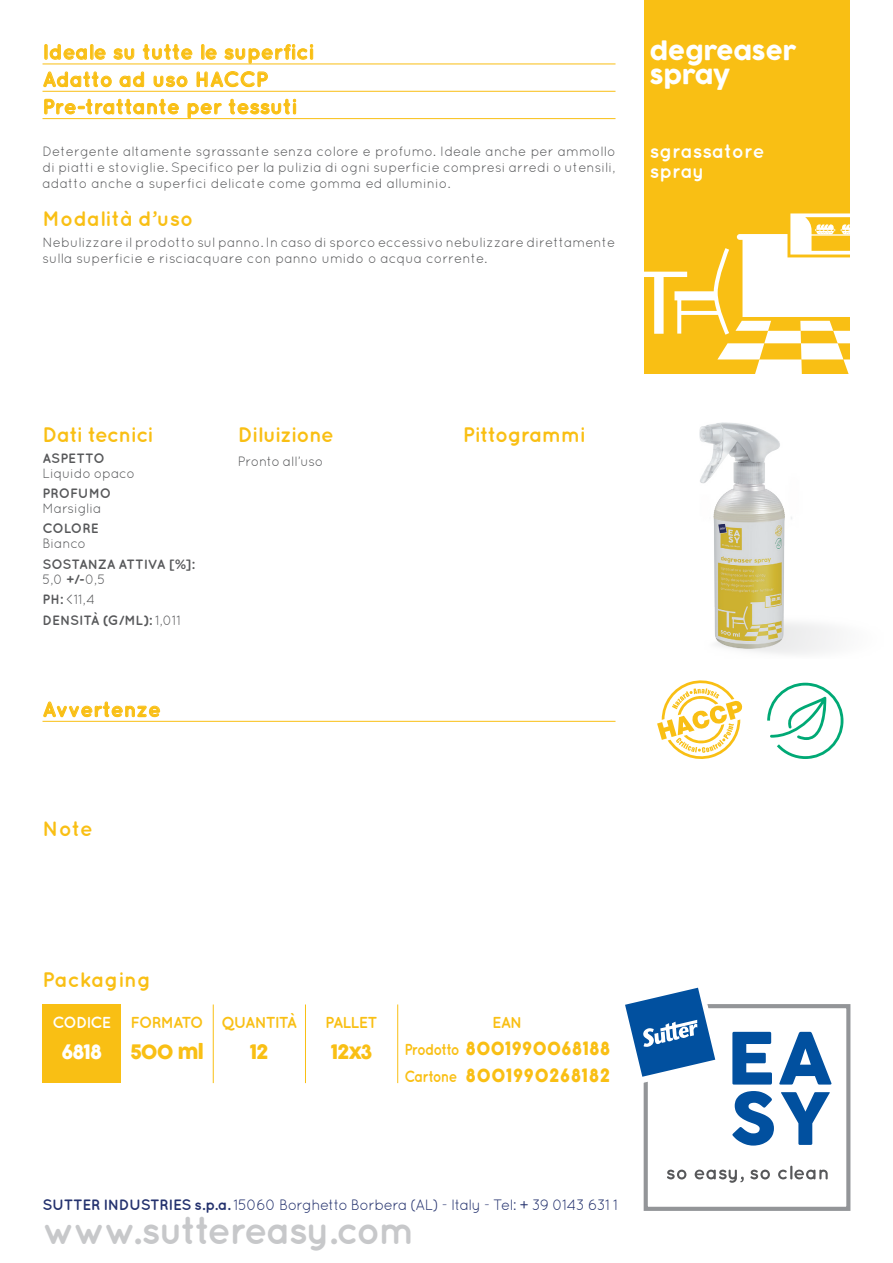
<style>
.page{position:relative;width:893px;height:1263px;background:#fff}
.page>*{position:absolute;margin:0;border:0;box-sizing:border-box;transform-origin:0 0}
.t1{font:700 39px "Quicksand";letter-spacing:-.05em;color:#c7c8ca}
.t2{font:24px/24px "COCOGOOSE";color:#fff}
.t3{font:700 21px/27.3px "Quicksand";color:#f9bf14}
.t4{font:700 21px "Quicksand";letter-spacing:-.03em;color:#f9bf14}
.t5{font:700 21px "Quicksand";letter-spacing:-.035em;color:#f9bf14}
.t6{font:700 19.5px/19.5px "Quicksand";color:#fff}
.t7{font:19.5px "COCOGOOSE";letter-spacing:-.055em;color:#f9bf14}
.t8{font:19.5px "COCOGOOSE";color:#fff}
.t9{font:18px/27px "COCOGOOSE";letter-spacing:.035em;color:#f9bf14;scale:.9 1}
.t10{font:700 15.9px "Quicksand";letter-spacing:-.06em;color:#f9bf14}
.t11{font:700 15.9px "Quicksand";letter-spacing:-.065em;color:#fff}
.t12{font:15px "Quicksand";letter-spacing:-.045em;color:#24326e}
.t13{font:13.5px/16.2px "Quicksand";color:#57585a;text-align:justify}
.t14{font:700 13.5px/15px "Quicksand";letter-spacing:-.01em;color:#57585a}
.s1{font-weight:400}
.s2{font-family:"Quicksand";font-weight:700;font-size:15.9px}
.s3{font-weight:700}
</style>
<div class="page">
<div style="left:644px;top:0;width:206px;height:374px;background:#f9bf14"></div>
<hr style="left:43px;top:721px;width:572px;height:1px;background:#f9bf14">
<svg style="left:43px;top:701px;width:117px;height:16px"></svg>
<div style="left:43px;top:1004px;width:78px;height:79px;background:#f9bf14"></div>
<hr style="left:213px;top:1004px;width:1px;height:79px;background:#f9bf14">
<hr style="left:305px;top:1004px;width:1px;height:79px;background:#f9bf14">
<hr style="left:397px;top:1004px;width:1px;height:79px;background:#f9bf14">
<svg style="left:625px;top:987px;width:226px;height:224px"></svg>
<svg style="left:657px;top:680px;width:86px;height:79px"></svg>
<svg style="left:767px;top:683px;width:76px;height:76px"></svg>
<img style="left:699px;top:422px;width:137px;height:232px">
<div style="left:562px;top:272px;width:125px;height:5px;background:#fff"></div>
<div style="left:654px;top:274px;width:10px;height:60px;background:#fff"></div>
<svg style="left:674px;top:213px;width:176px;height:161px"></svg>
<hr style="left:43px;top:64px;width:572px;height:1px;background:#f9bf14">
<hr style="left:43px;top:91px;width:572px;height:1px;background:#f9bf14">
<hr style="left:43px;top:118px;width:572px;height:1px;background:#f9bf14">
<svg style="left:44px;top:44px;width:62px;height:16px"></svg>
<svg style="left:113px;top:48px;width:22px;height:12px"></svg>
<svg style="left:143px;top:44px;width:50px;height:16px"></svg>
<svg style="left:201px;top:44px;width:16px;height:16px"></svg>
<svg style="left:224px;top:44px;width:89px;height:20px"></svg>
<svg style="left:43px;top:71px;width:69px;height:16px"></svg>
<svg style="left:119px;top:71px;width:25px;height:16px"></svg>
<svg style="left:153px;top:75px;width:35px;height:12px"></svg>
<svg style="left:196px;top:71px;width:72px;height:16px"></svg>
<svg style="left:44px;top:99px;width:135px;height:16px"></svg>
<svg style="left:187px;top:103px;width:35px;height:16px"></svg>
<svg style="left:228px;top:99px;width:68px;height:16px"></svg>
<h3 class="t3" style="left:43px;top:38px;width:273px">Ideale su tutte le superfici<br>Adatto ad uso HACCP<br>Pre-trattante per tessuti</h3>
<p class="t13" style="left:43px;top:143px;width:574px">Detergente altamente sgrassante senza colore e profumo. Ideale anche per ammollo di piatti e stoviglie. Specifico per la pulizia di ogni superficie compresi arredi o utensili, adatto anche a superfici delicate come gomma ed alluminio.</p>
<h3 class="t3" style="left:43px;top:204px;width:152px">Modalità d’uso</h3>
<p class="t13" style="left:43px;top:234px;width:574px">Nebulizzare il prodotto sul panno. In caso di sporco eccessivo nebulizzare direttamente sulla superficie e risciacquare con panno umido o acqua corrente.</p>
<h2 class="t2" style="left:650px;top:40px;width:148px">degreaser spray</h2>
<h3 class="t6" style="left:650px;top:141px;width:116px">sgrassatore spray</h3>
<h3 class="t5" style="left:43px;top:422px;width:113px">Dati tecnici</h3>
<p class="t14" style="left:43px;top:450px;width:64px">ASPETTO</p>
<p class="t13" style="left:43px;top:465px;width:94px">Liquido opaco</p>
<p class="t14" style="left:43px;top:485px;width:70px">PROFUMO</p>
<p class="t13" style="left:43px;top:500px;width:61px">Marsiglia</p>
<p class="t14" style="left:43px;top:521px;width:58px">COLORE</p>
<p class="t13" style="left:43px;top:535px;width:45px">Bianco</p>
<p class="t14" style="left:43px;top:556px;width:154px">SOSTANZA ATTIVA [%]:<br><span class="s1">5,0</span> +/-<span class="s1">0,5</span></p>
<p class="t14" style="left:43px;top:589px;width:140px;line-height:20.4px">PH: <span class="s1">&lt;11,4<br></span>DENSITÀ (G/ML): <span class="s1">1,011</span></p>
<h3 class="t3" style="left:43px;top:695px;width:120px">Avvertenze</h3>
<h3 class="t3" style="left:43px;top:814px;width:52px">Note</h3>
<h3 class="t4" style="left:238px;top:422px;width:98px">Diluizione</h3>
<p class="t13" style="left:238px;top:453px;width:87px">Pronto all’uso</p>
<h3 class="t4" style="left:463px;top:422px;width:124px">Pittogrammi</h3>
<h3 class="t3" style="left:43px;top:966px;width:110px">Packaging</h3>
<p class="t11" style="left:53px;top:1012px;width:60px">CODICE</p>
<h3 class="t8" style="left:62px;top:1038px;width:42px">6818</h3>
<p class="t10" style="left:131px;top:1012px;width:74px">FORMATO</p>
<h3 class="t7" style="left:130px;top:1038px;width:75px">500 ml</h3>
<p class="t10" style="left:221px;top:1012px;width:77px">QUANTITÀ</p>
<h3 class="t7" style="left:250px;top:1038px;width:20px">12</h3>
<p class="t10" style="left:325px;top:1012px;width:54px">PALLET</p>
<h3 class="t7" style="left:331px;top:1038px;width:43px">12x3</h3>
<p class="t10" style="left:492px;top:1012px;width:32px">EAN</p>
<h3 class="t9" style="left:404px;top:1035px;width:230px"><span class="s2">Prodotto</span> 8001990068188<br><span class="s2">Cartone</span> 8001990268182</h3>
<p class="t12" style="left:43px;top:1196px;width:577px"><span class="s3">SUTTER INDUSTRIES s.p.a.</span> 15060 Borghetto Borbera (AL) - Italy - Tel: + 39 0143 631 1</p>
<h1 class="t1" style="left:43px;top:1207px;width:375px">www.suttereasy.com</h1>
</div>
